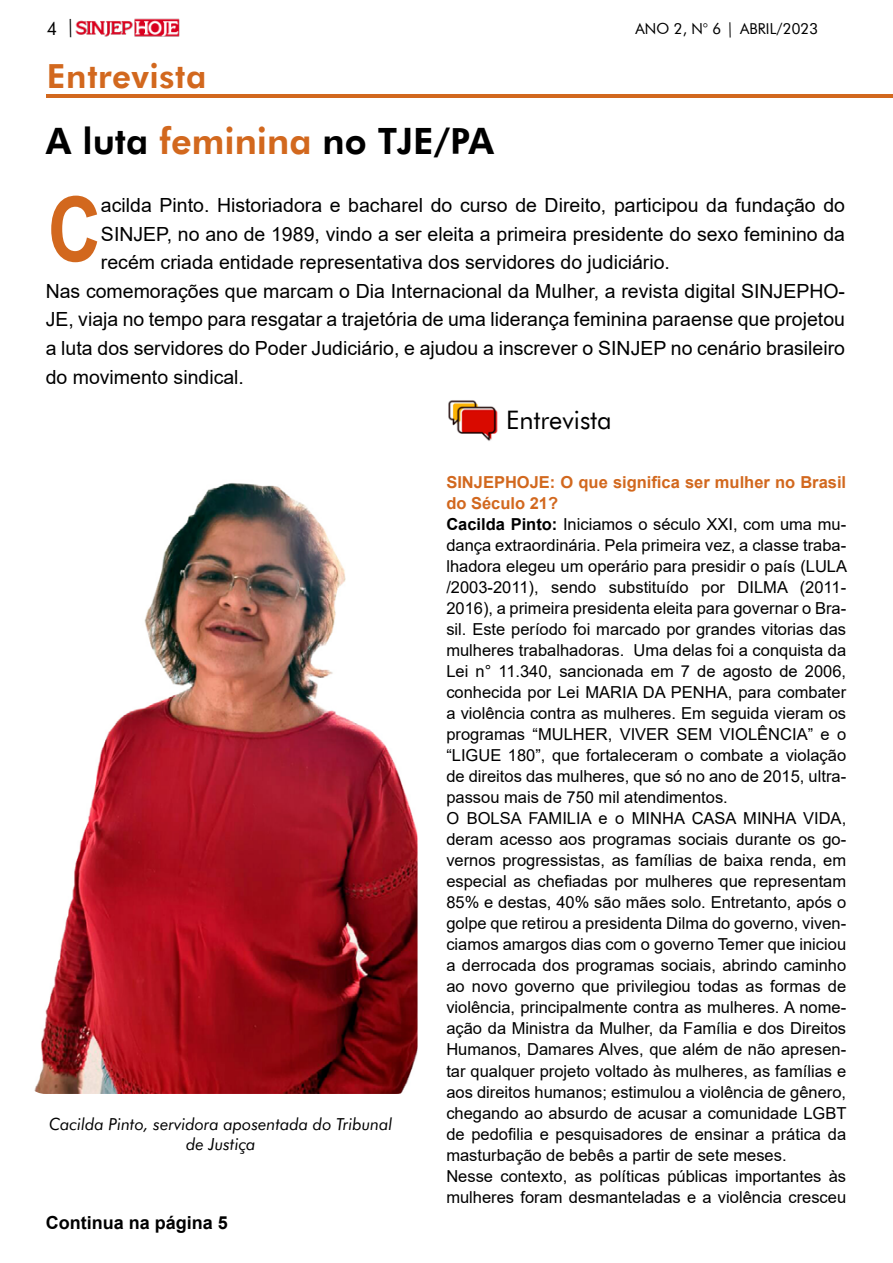
<style>
.page{position:relative;width:893px;height:1263px;background:#fff}
.page>*{position:absolute;margin:0;border:0;box-sizing:border-box;transform-origin:0 0}
.t1{font:700 90px "Arial Narrow";color:#d2681e}
.t2{font:700 36px "Futura BT";color:#000}
.t3{font:700 33px "Futura BT";letter-spacing:.02em;color:#d2681e}
.t4{font:25.5px "Futura BT";color:#000}
.t5{font:19.5px "Arial";color:#000}
.t6{font:700 18px "Arial";color:#000}
.t7{font:18px "Futura BT";color:#000}
.t8{font:16.5px/21px "Arial";color:#000}
.t9{font:italic 16.5px/19.8px "Futura BT";color:#000;text-align:center}
.t10{font:15px "Futura BT";color:#000}
.s1{color:#d2681e}
.s2{font-weight:700;color:#d2681e}
.s3{font-weight:700}
</style>
<div class="page">
<img style="left:448px;top:400px;width:50px;height:41px">
<img style="left:34px;top:483px;width:384px;height:611px">
<hr style="left:47px;top:94px;width:846px;height:4px;background:#d2681e">
<img style="left:75px;top:18px;width:105px;height:19px">
<p class="t7" style="left:47px;top:17px;width:30px">4 |</p>
<p class="t10" style="left:635px;top:20px;width:185px">ANO 2, N° 6 | ABRIL/2023</p>
<h3 class="t3" style="left:47px;top:57px;width:161px">Entrevista</h3>
<h2 class="t2" style="left:46px;top:119px;width:450px">A luta <span class="s1">feminina</span> no TJE/PA</h2>
<h1 class="t1" style="left:48px;top:161px;width:55px">C</h1>
<p class="t5" style="left:101px;top:192px;width:746px">acilda Pinto. Historiadora e bacharel do curso de Direito, participou da fundação do</p>
<p class="t5" style="left:101px;top:221px;width:746px">SINJEP, no ano de 1989, vindo a ser eleita a primeira presidente do sexo feminino da</p>
<p class="t5" style="left:101px;top:249px;width:570px">recém criada entidade representativa dos servidores do judiciário.</p>
<p class="t5" style="left:46px;top:278px;width:801px">Nas comemorações que marcam o Dia Internacional da Mulher, a revista digital SINJEPHO-</p>
<p class="t5" style="left:46px;top:306px;width:801px">JE, viaja no tempo para resgatar a trajetória de uma liderança feminina paraense que projetou</p>
<p class="t5" style="left:46px;top:335px;width:801px">a luta dos servidores do Poder Judiciário, e ajudou a inscrever o SINJEP no cenário brasileiro</p>
<p class="t5" style="left:46px;top:363px;width:200px">do movimento sindical.</p>
<p class="t9" style="left:49px;top:1114px;width:345px">Cacilda Pinto, servidora aposentada do Tribunal de Justiça</p>
<p class="t6" style="left:46px;top:1210px;width:184px">Continua na página 5</p>
<h3 class="t4" style="left:506px;top:404px;width:107px">Entrevista</h3>
<p class="t8" style="left:446px;top:472px;width:402px"><span class="s2">SINJEPHOJE: O que significa ser mulher no Brasil do Século 21?<br></span><span class="s3">Cacilda Pinto:</span> Iniciamos o século XXI, com uma mu&shy;dança extraordinária. Pela primeira vez, a classe traba&shy;lhadora elegeu um operário para presidir o país (LULA /2003-2011), sendo substituído por DILMA (2011- 2016), a primeira presidenta eleita para governar o Bra&shy;sil. Este período foi marcado por grandes vitorias das mulheres trabalhadoras. Uma delas foi a conquista da Lei n° 11.340, sancionada em 7 de agosto de 2006, conhecida por Lei MARIA DA PENHA, para combater a violência contra as mulheres. Em seguida vieram os programas “MULHER, VIVER SEM VIOLÊNCIA” e o “LIGUE 180”, que fortaleceram o combate a violação de direitos das mulheres, que só no ano de 2015, ultra&shy;passou mais de 750 mil atendimentos.<br>O BOLSA FAMILIA e o MINHA CASA MINHA VIDA, deram acesso aos programas sociais durante os go&shy;vernos progressistas, as famílias de baixa renda, em especial as chefiadas por mulheres que representam 85% e destas, 40% são mães solo. Entretanto, após o golpe que retirou a presidenta Dilma do governo, viven&shy;ciamos amargos dias com o governo Temer que iniciou a derrocada dos programas sociais, abrindo caminho ao novo governo que privilegiou todas as formas de violência, principalmente contra as mulheres. A nome&shy;ação da Ministra da Mulher, da Família e dos Direitos Humanos, Damares Alves, que além de não apresen&shy;tar qualquer projeto voltado às mulheres, as famílias e aos direitos humanos; estimulou a violência de gênero, chegando ao absurdo de acusar a comunidade LGBT de pedofilia e pesquisadores de ensinar a prática da masturbação de bebês a partir de sete meses.<br>Nesse contexto, as políticas públicas importantes às mulheres foram desmanteladas e a violência cresceu</p>
</div>
